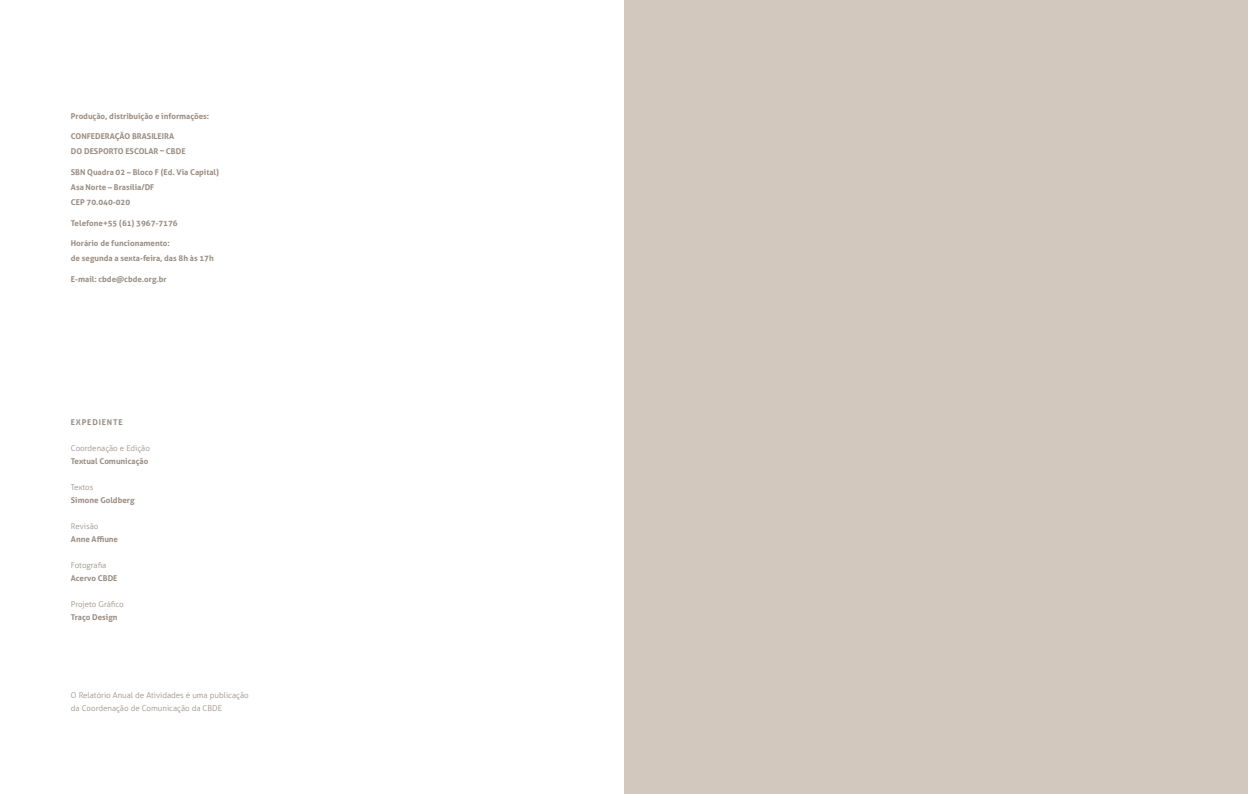
<style>
.page{position:relative;width:1248px;height:794px;background:#fff}
.page>*{position:absolute;margin:0;border:0;box-sizing:border-box;transform-origin:0 0}
.t1{font:700 8px/15px "Aller";color:#998c82}
.t2{font:300 8px/13px "Aller";color:#998c82}
.t3{font:700 8px "Aller";letter-spacing:.1em;color:#998c82}
</style>
<div class="page">
<div style="left:624px;top:0;width:623px;height:794px;background:#d2c8bd"></div>
<p class="t1" style="left:71px;top:109px;width:140px">Produção, distribuição e informações:</p>
<p class="t1" style="left:71px;top:129px;width:116px">CONFEDERAÇÃO BRASILEIRA<br>DO DESPORTO ESCOLAR – CBDE</p>
<p class="t1" style="left:71px;top:165px;width:150px">SBN Quadra 02 – Bloco F (Ed. Via Capital)<br>Asa Norte – Brasília/DF<br>CEP 70.040-020</p>
<p class="t1" style="left:71px;top:215px;width:108px">Telefone+55 (61) 3967-7176</p>
<p class="t1" style="left:71px;top:236px;width:144px">Horário de funcionamento:<br>de segunda a sexta-feira, das 8h às 17h</p>
<p class="t1" style="left:71px;top:272px;width:97px">E-mail: cbde@cbde.org.br</p>
<p class="t3" style="left:71px;top:417px;width:53px">EXPEDIENTE</p>
<p class="t2" style="left:71px;top:442px;width:80px">Coordenação e Edição</p>
<p class="t1" style="left:71px;top:454px;width:79px">Textual Comunicação</p>
<p class="t2" style="left:71px;top:481px;width:24px">Textos</p>
<p class="t1" style="left:71px;top:493px;width:65px">Simone Goldberg</p>
<p class="t2" style="left:71px;top:520px;width:29px">Revisão</p>
<p class="t1" style="left:71px;top:532px;width:49px">Anne Affiune</p>
<p class="t2" style="left:71px;top:559px;width:37px">Fotografia</p>
<p class="t1" style="left:71px;top:571px;width:48px">Acervo CBDE</p>
<p class="t2" style="left:71px;top:598px;width:54px">Projeto Gráfico</p>
<p class="t1" style="left:71px;top:610px;width:48px">Traço Design</p>
<p class="t2" style="left:71px;top:689px;width:179px">O Relatório Anual de Atividades é uma publicação da Coordenação de Comunicação da CBDE</p>
</div>
